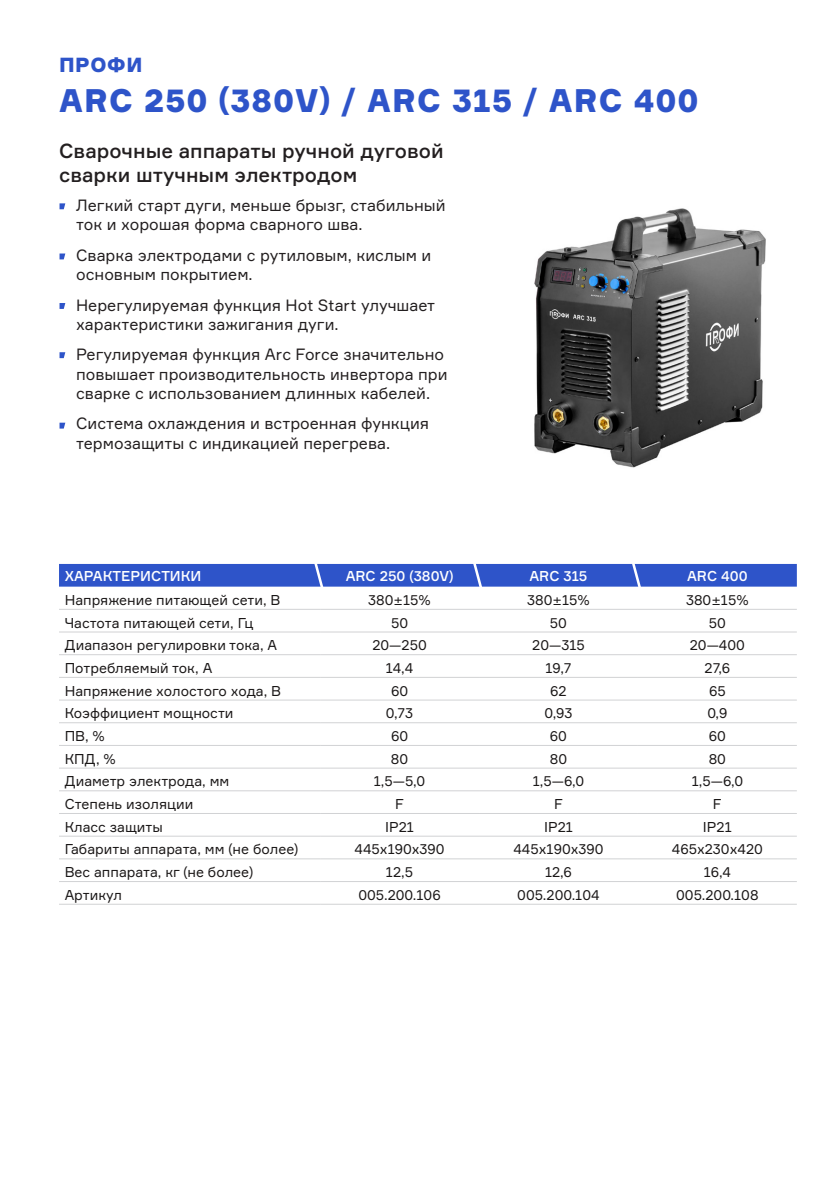
<style>
.page{position:relative;width:840px;height:1191px;background:#fff}
.page>*{position:absolute;margin:0;border:0;box-sizing:border-box;transform-origin:0 0}
.t1{font:900 32px "Formular";letter-spacing:.03em;color:#2e54c9}
.t2{font:500 20px/24px "Formular";color:#231f20}
.t3{font:900 20px "Formular";letter-spacing:.03em;color:#2e54c9}
.t4{font:16px/19.2px "Formular";color:#231f20}
.t5{font:14px "Formular";color:#1a1717}
.t6{font:500 14px "Formular";color:#fff}
</style>
<div class="page">
<img style="left:534px;top:208px;width:232px;height:260px">
<svg style="left:59px;top:203px;width:6px;height:6px"></svg>
<svg style="left:59px;top:253px;width:6px;height:6px"></svg>
<svg style="left:59px;top:303px;width:6px;height:6px"></svg>
<svg style="left:59px;top:352px;width:6px;height:6px"></svg>
<svg style="left:59px;top:423px;width:6px;height:5px"></svg>
<hr style="left:59px;top:609px;width:261px;height:1px;background:#d1d2d4">
<hr style="left:320px;top:609px;width:158px;height:1px;background:#d1d2d4">
<hr style="left:478px;top:609px;width:159px;height:1px;background:#d1d2d4">
<hr style="left:637px;top:609px;width:159px;height:1px;background:#d1d2d4">
<hr style="left:59px;top:631px;width:261px;height:1px;background:#d1d2d4">
<hr style="left:320px;top:631px;width:158px;height:1px;background:#d1d2d4">
<hr style="left:478px;top:631px;width:159px;height:1px;background:#d1d2d4">
<hr style="left:637px;top:631px;width:159px;height:1px;background:#d1d2d4">
<hr style="left:59px;top:654px;width:261px;height:1px;background:#d1d2d4">
<hr style="left:320px;top:654px;width:158px;height:1px;background:#d1d2d4">
<hr style="left:478px;top:654px;width:159px;height:1px;background:#d1d2d4">
<hr style="left:637px;top:654px;width:159px;height:1px;background:#d1d2d4">
<hr style="left:59px;top:677px;width:261px;height:1px;background:#d1d2d4">
<hr style="left:320px;top:677px;width:158px;height:1px;background:#d1d2d4">
<hr style="left:478px;top:677px;width:159px;height:1px;background:#d1d2d4">
<hr style="left:637px;top:677px;width:159px;height:1px;background:#d1d2d4">
<hr style="left:59px;top:699px;width:261px;height:1px;background:#d1d2d4">
<hr style="left:320px;top:699px;width:158px;height:1px;background:#d1d2d4">
<hr style="left:478px;top:699px;width:159px;height:1px;background:#d1d2d4">
<hr style="left:637px;top:699px;width:159px;height:1px;background:#d1d2d4">
<hr style="left:59px;top:722px;width:261px;height:1px;background:#d1d2d4">
<hr style="left:320px;top:722px;width:158px;height:1px;background:#d1d2d4">
<hr style="left:478px;top:722px;width:159px;height:1px;background:#d1d2d4">
<hr style="left:637px;top:722px;width:159px;height:1px;background:#d1d2d4">
<hr style="left:59px;top:745px;width:261px;height:1px;background:#d1d2d4">
<hr style="left:320px;top:745px;width:158px;height:1px;background:#d1d2d4">
<hr style="left:478px;top:745px;width:159px;height:1px;background:#d1d2d4">
<hr style="left:637px;top:745px;width:159px;height:1px;background:#d1d2d4">
<hr style="left:59px;top:767px;width:261px;height:1px;background:#d1d2d4">
<hr style="left:320px;top:767px;width:158px;height:1px;background:#d1d2d4">
<hr style="left:478px;top:767px;width:159px;height:1px;background:#d1d2d4">
<hr style="left:637px;top:767px;width:159px;height:1px;background:#d1d2d4">
<hr style="left:59px;top:790px;width:261px;height:1px;background:#d1d2d4">
<hr style="left:320px;top:790px;width:158px;height:1px;background:#d1d2d4">
<hr style="left:478px;top:790px;width:159px;height:1px;background:#d1d2d4">
<hr style="left:637px;top:790px;width:159px;height:1px;background:#d1d2d4">
<hr style="left:59px;top:813px;width:261px;height:1px;background:#d1d2d4">
<hr style="left:320px;top:813px;width:158px;height:1px;background:#d1d2d4">
<hr style="left:478px;top:813px;width:159px;height:1px;background:#d1d2d4">
<hr style="left:637px;top:813px;width:159px;height:1px;background:#d1d2d4">
<hr style="left:59px;top:835px;width:261px;height:1px;background:#d1d2d4">
<hr style="left:320px;top:835px;width:158px;height:1px;background:#d1d2d4">
<hr style="left:478px;top:835px;width:159px;height:1px;background:#d1d2d4">
<hr style="left:637px;top:835px;width:159px;height:1px;background:#d1d2d4">
<hr style="left:59px;top:858px;width:261px;height:1px;background:#d1d2d4">
<hr style="left:320px;top:858px;width:158px;height:1px;background:#d1d2d4">
<hr style="left:478px;top:858px;width:159px;height:1px;background:#d1d2d4">
<hr style="left:637px;top:858px;width:159px;height:1px;background:#d1d2d4">
<hr style="left:59px;top:881px;width:261px;height:1px;background:#d1d2d4">
<hr style="left:320px;top:881px;width:158px;height:1px;background:#d1d2d4">
<hr style="left:478px;top:881px;width:159px;height:1px;background:#d1d2d4">
<hr style="left:637px;top:881px;width:159px;height:1px;background:#d1d2d4">
<hr style="left:59px;top:903px;width:261px;height:1px;background:#d1d2d4">
<hr style="left:320px;top:903px;width:158px;height:1px;background:#d1d2d4">
<hr style="left:478px;top:903px;width:159px;height:1px;background:#d1d2d4">
<hr style="left:637px;top:903px;width:159px;height:1px;background:#d1d2d4">
<div style="left:59px;top:564px;width:737px;height:23px;background:#2e54c9"></div>
<p class="t3" style="left:59px;top:52px;width:85px">ПРОФИ</p>
<p class="t1" style="left:59px;top:81px;width:640px">ARC 250 (380V) / ARC 315 / ARC 400</p>
<p class="t2" style="left:59px;top:138px;width:386px">Сварочные аппараты ручной дуговой сварки штучным электродом</p>
<p class="t4" style="left:76px;top:196px;width:371px">Легкий старт дуги, меньше брызг, стабильный ток и хорошая форма сварного шва.</p>
<p class="t4" style="left:76px;top:245px;width:356px">Сварка электродами с рутиловым, кислым и основным покрытием.</p>
<p class="t4" style="left:76px;top:295px;width:360px">Нерегулируемая функция Hot Start улучшает характеристики зажигания дуги.</p>
<p class="t4" style="left:76px;top:345px;width:373px">Регулируемая функция Arc Force значительно повышает производительность инвертора при сварке с использованием длинных кабелей.</p>
<p class="t4" style="left:76px;top:414px;width:354px">Система охлаждения и встроенная функция термозащиты с индикацией перегрева.</p>
<p class="t6" style="left:65px;top:567px;width:138px">ХАРАКТЕРИСТИКИ</p>
<p class="t6" style="left:345px;top:567px;width:109px">ARC 250 (380V)</p>
<p class="t6" style="left:529px;top:567px;width:60px">ARC 315</p>
<p class="t6" style="left:686px;top:567px;width:62px">ARC 400</p>
<p class="t5" style="left:65px;top:591px;width:217px">Напряжение питающей сети, В</p>
<p class="t5" style="left:368px;top:591px;width:64px">380±15%</p>
<p class="t5" style="left:527px;top:591px;width:64px">380±15%</p>
<p class="t5" style="left:685px;top:591px;width:64px">380±15%</p>
<p class="t5" style="left:65px;top:614px;width:190px">Частота питающей сети, Гц</p>
<p class="t5" style="left:391px;top:614px;width:19px">50</p>
<p class="t5" style="left:549px;top:614px;width:19px">50</p>
<p class="t5" style="left:708px;top:614px;width:19px">50</p>
<p class="t5" style="left:65px;top:636px;width:214px">Диапазон регулировки тока, А</p>
<p class="t5" style="left:372px;top:636px;width:56px">20—250</p>
<p class="t5" style="left:532px;top:636px;width:54px">20—315</p>
<p class="t5" style="left:689px;top:636px;width:57px">20—400</p>
<p class="t5" style="left:65px;top:659px;width:149px">Потребляемый ток, А</p>
<p class="t5" style="left:385px;top:659px;width:29px">14,4</p>
<p class="t5" style="left:545px;top:659px;width:27px">19,7</p>
<p class="t5" style="left:704px;top:659px;width:27px">27,6</p>
<p class="t5" style="left:65px;top:682px;width:218px">Напряжение холостого хода, В</p>
<p class="t5" style="left:391px;top:682px;width:19px">60</p>
<p class="t5" style="left:550px;top:682px;width:18px">62</p>
<p class="t5" style="left:708px;top:682px;width:18px">65</p>
<p class="t5" style="left:65px;top:704px;width:170px">Коэффициент мощности</p>
<p class="t5" style="left:386px;top:704px;width:29px">0,73</p>
<p class="t5" style="left:544px;top:704px;width:30px">0,93</p>
<p class="t5" style="left:707px;top:704px;width:22px">0,9</p>
<p class="t5" style="left:65px;top:727px;width:42px">ПВ, %</p>
<p class="t5" style="left:391px;top:727px;width:19px">60</p>
<p class="t5" style="left:549px;top:727px;width:19px">60</p>
<p class="t5" style="left:708px;top:727px;width:19px">60</p>
<p class="t5" style="left:65px;top:750px;width:53px">КПД, %</p>
<p class="t5" style="left:390px;top:750px;width:19px">80</p>
<p class="t5" style="left:549px;top:750px;width:19px">80</p>
<p class="t5" style="left:708px;top:750px;width:19px">80</p>
<p class="t5" style="left:65px;top:772px;width:166px">Диаметр электрода, мм</p>
<p class="t5" style="left:373px;top:772px;width:53px">1,5—5,0</p>
<p class="t5" style="left:532px;top:772px;width:53px">1,5—6,0</p>
<p class="t5" style="left:691px;top:772px;width:53px">1,5—6,0</p>
<p class="t5" style="left:65px;top:795px;width:130px">Степень изоляции</p>
<p class="t5" style="left:395px;top:795px;width:10px">F</p>
<p class="t5" style="left:553px;top:795px;width:10px">F</p>
<p class="t5" style="left:712px;top:795px;width:10px">F</p>
<p class="t5" style="left:65px;top:818px;width:100px">Класс защиты</p>
<p class="t5" style="left:385px;top:818px;width:30px">IP21</p>
<p class="t5" style="left:543px;top:818px;width:30px">IP21</p>
<p class="t5" style="left:702px;top:818px;width:30px">IP21</p>
<p class="t5" style="left:65px;top:841px;width:235px">Габариты аппарата, мм (не более)</p>
<p class="t5" style="left:354px;top:841px;width:92px">445х190х390</p>
<p class="t5" style="left:513px;top:841px;width:92px">445х190х390</p>
<p class="t5" style="left:671px;top:841px;width:92px">465х230х420</p>
<p class="t5" style="left:65px;top:863px;width:190px">Вес аппарата, кг (не более)</p>
<p class="t5" style="left:386px;top:863px;width:29px">12,5</p>
<p class="t5" style="left:544px;top:863px;width:28px">12,6</p>
<p class="t5" style="left:703px;top:863px;width:29px">16,4</p>
<p class="t5" style="left:65px;top:886px;width:59px">Артикул</p>
<p class="t5" style="left:358px;top:886px;width:84px">005.200.106</p>
<p class="t5" style="left:517px;top:886px;width:84px">005.200.104</p>
<p class="t5" style="left:675px;top:886px;width:84px">005.200.108</p>
</div>
